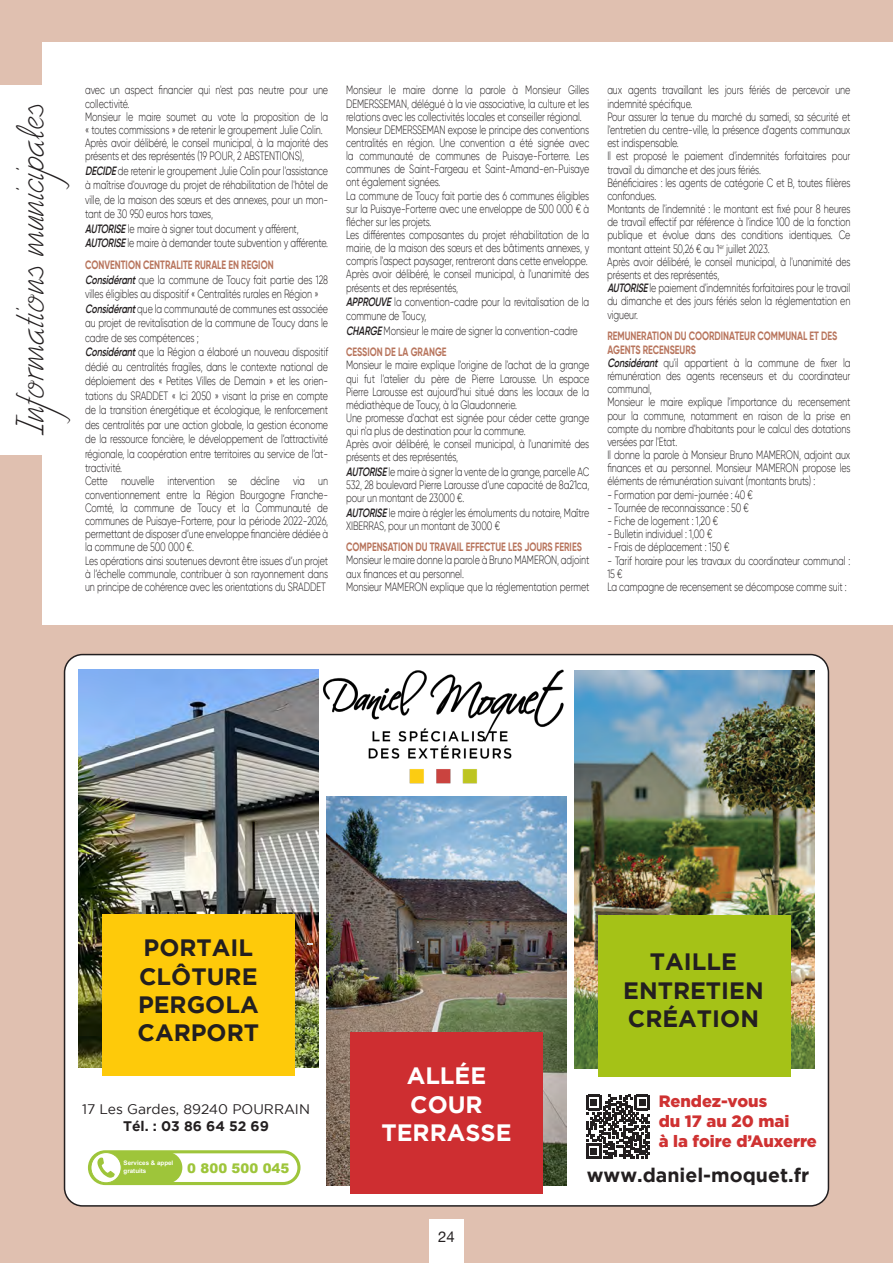
<style>
.page{position:relative;width:893px;height:1263px;background:#e0c0b0}
.page>*{position:absolute;margin:0;border:0;box-sizing:border-box;transform-origin:0 0}
.t1{font:30px "Fely";color:#231f20}
.t2{font:700 23.7px/28.3px "Gotham";color:#231f20;text-align:center}
.t3{font:700 23.7px/28.3px "Gotham";color:#fff;text-align:center}
.t4{font:700 19.5px "Gotham";color:#231f20}
.t5{font:900 16.5px/19.8px "Gotham";color:#cf3232}
.t6{font:15px "Helvetica Neue";color:#231f20}
.t7{font:13.8px "Gotham";color:#231f20}
.t8{font:700 13.8px "Gotham";color:#231f20}
.t9{font:900 13.35px "Arial";color:#9ec53a}
.t10{font:300 12px/13.2px "Gilroy";letter-spacing:-.01em;color:#231f20;scale:.74 1}
.t11{font:700 12px "Gilroy";color:#b8755d;scale:.74 1}
.t12{font:700 6.15px/7.5px "Arial";color:#fff}
.s1{font-weight:600;font-style:italic}
.s2{font-weight:700;color:#b8755d}
</style>
<div class="page">
<div style="left:429px;top:1219px;width:34px;height:44px;background:#fff"></div>
<div style="left:43px;top:43px;width:850px;height:582px;background:#fff"></div>
<div style="left:0;top:85px;width:44px;height:370px;background:#fff"></div>
<div style="left:65px;top:654px;width:763px;height:552px;background:#fff;border-radius:18px"></div>
<div style="left:88px;top:1150px;width:212px;height:35px;border:3px solid #9ec53a;border-radius:16px"></div>
<div style="left:89px;top:1152px;width:93px;height:31px;background:#9ec53a;border-radius:16px"></div>
<svg style="left:91px;top:1152px;width:30px;height:31px"></svg>
<div style="left:91px;top:1152px;width:30px;height:31px;border:1px solid #9ec53a;border-radius:50%"></div>
<svg style="left:97px;top:1157px;width:18px;height:21px"></svg>
<svg style="left:586px;top:1095px;width:64px;height:64px"></svg>
<img style="left:327px;top:796px;width:239px;height:389px">
<div style="left:350px;top:1032px;width:193px;height:162px;background:#ce2e31"></div>
<img style="left:575px;top:671px;width:239px;height:398px">
<div style="left:598px;top:915px;width:193px;height:162px;background:#a5c217"></div>
<img style="left:78px;top:670px;width:240px;height:398px">
<div style="left:102px;top:914px;width:193px;height:162px;background:#feca0a"></div>
<svg style="left:307px;top:943px;width:6px;height:2px"></svg>
<img style="left:298px;top:669px;width:266px;height:126px">
<h1 class="t1" style="left:16px;top:436px;width:334px;rotate:-90deg">Informations municipales</h1>
<p class="t10" style="left:85px;top:83px;width:330px">avec un aspect financier qui n'est pas neutre pour une collectivité.<br>Monsieur le maire soumet au vote la proposition de la « toutes commissions » de retenir le groupement Julie Colin.<br>Après avoir délibéré, le conseil municipal, à la majorité des présents et des représentés (19 POUR, 2 ABSTENTIONS),</p>
<p class="t10" style="left:85px;top:163px;width:330px;line-height:14.5px"><span class="s1">DECIDE</span>de retenir le groupement Julie Colin pour l'assistance à maîtrise d'ouvrage du projet de réhabilitation de l'hôtel de ville, de la maison des sœurs et des annexes, pour un mon&shy;tant de 30 950 euros hors taxes,<br><span class="s1">AUTORISE</span>le maire à signer tout document y afférent, <span class="s1">AUTORISE</span>le maire à demander toute subvention y afférente.</p>
<p class="t10" style="left:85px;top:258px;width:330px;line-height:14.5px"><span class="s2">CONVENTION CENTRALITE RURALE EN REGION </span><span class="s1">Considérant</span>que la commune de Toucy fait partie des 128 villes éligibles au dispositif « Centralités rurales en Région » <span class="s1">Considérant</span>que la communauté de communes est associée au projet de revitalisation de la commune de Toucy dans le cadre de ses compétences ;<br><span class="s1">Considérant</span>que la Région a élaboré un nouveau dispositif dédié au centralités fragiles, dans le contexte national de déploiement des « Petites Villes de Demain » et les orien&shy;tations du SRADDET « Ici 2050 » visant la prise en compte de la transition énergétique et écologique, le renforcement des centralités par une action globale, la gestion économe de la ressource foncière, le développement de l’attractivité régionale, la coopération entre territoires au service de l’at&shy;tractivité.</p>
<p class="t10" style="left:85px;top:474px;width:330px">Cette nouvelle intervention se décline via un conventionnement entre la Région Bourgogne Franche-Comté, la commune de Toucy et la Communauté de communes de Puisaye-Forterre, pour la période 2022-2026, permettant de disposer d’une enveloppe financière dédiée à la commune de 500 000 €.<br>Les opérations ainsi soutenues devront être issues d’un projet à l’échelle communale, contribuer à son rayonnement dans un principe de cohérence avec les orientations du SRADDET</p>
<p class="t10" style="left:346px;top:83px;width:330px">Monsieur le maire donne la parole à Monsieur Gilles DEMERSSEMAN, délégué à la vie associative, la culture et les relations avec les collectivités locales et conseiller régional.<br>Monsieur DEMERSSEMAN expose le principe des conventions centralités en région. Une convention a été signée avec la communauté de communes de Puisaye-Forterre. Les communes de Saint-Fargeau et Saint-Amand-en-Puisaye ont également signées.<br>La commune de Toucy fait partie des 6 communes éligibles sur la Puisaye-Forterre avec une enveloppe de 500 000 € à flécher sur les projets.<br>Les différentes composantes du projet réhabilitation de la mairie, de la maison des sœurs et des bâtiments annexes, y compris l'aspect paysager, rentreront dans cette enveloppe.<br>Après avoir délibéré, le conseil municipal, à l'unanimité des présents et des représentés,</p>
<p class="t10" style="left:346px;top:294px;width:330px;line-height:14.4px"><span class="s1">APPROUVE</span> la convention-cadre pour la revitalisation de la commune de Toucy,<br><span class="s1">CHARGE</span>Monsieur le maire de signer la convention-cadre</p>
<p class="t11" style="left:346px;top:345px;width:137px">CESSION DE LA GRANGE</p>
<p class="t10" style="left:346px;top:358px;width:330px">Monsieur le maire explique l'origine de l'achat de la grange qui fut l'atelier du père de Pierre Larousse. Un espace Pierre Larousse est aujourd’hui situé dans les locaux de la médiathèque de Toucy, à la Glaudonnerie.<br>Une promesse d'achat est signée pour céder cette grange qui n'a plus de destination pour la commune.<br>Après avoir délibéré, le conseil municipal, à l'unanimité des présents et des représentés,</p>
<p class="t10" style="left:346px;top:465px;width:330px;text-align:justify"><span class="s1">AUTORISE</span>le maire à signer la vente de la grange, parcelle AC 532, 28 boulevard Pierre Larousse d’une capacité de 8a21ca, pour un montant de 23000 €.</p>
<p class="t10" style="left:346px;top:506px;width:330px"><span class="s1">AUTORISE</span>le maire à régler les émoluments du notaire, Maître<br>XIBERRAS, pour un montant de 3000 €</p>
<p class="t11" style="left:346px;top:540px;width:320px">COMPENSATION DU TRAVAIL EFFECTUE LES JOURS FERIES</p>
<p class="t10" style="left:346px;top:553px;width:330px">Monsieur le maire donne la parole à Bruno MAMERON, adjoint aux finances et au personnel.<br>Monsieur MAMERON explique que la réglementation permet</p>
<p class="t10" style="left:607px;top:83px;width:330px">aux agents travaillant les jours fériés de percevoir une indemnité spécifique.<br>Pour assurer la tenue du marché du samedi, sa sécurité et l'entretien du centre-ville, la présence d'agents communaux est indispensable.<br>Il est proposé le paiement d'indemnités forfaitaires pour travail du dimanche et des jours fériés.<br>Bénéficiaires : les agents de catégorie C et B, toutes filières confondues.<br>Montants de l'indemnité : le montant est fixé pour 8 heures de travail effectif par référence à l'indice 100 de la fonction publique et évolue dans des conditions identiques. Ce montant atteint 50,26 € au 1<sup>er</sup> juillet 2023.<br>Après avoir délibéré, le conseil municipal, à l'unanimité des présents et des représentés,<br><span class="s1">AUTORISE</span>le paiement d'indemnités forfaitaires pour le travail du dimanche et des jours fériés selon la réglementation en vigueur.</p>
<p class="t10" style="left:607px;top:329px;width:330px"><span class="s2">REMUNERATION DU COORDINATEUR COMMUNAL ET DES AGENTS RECENSEURS<br></span><span class="s1">Considérant</span> qu'il appartient à la commune de fixer la rémunération des agents recenseurs et du coordinateur communal,<br>Monsieur le maire explique l'importance du recensement pour la commune, notamment en raison de la prise en compte du nombre d'habitants pour le calcul des dotations versées par l'Etat.<br>Il donne la parole à Monsieur Bruno MAMERON, adjoint aux finances et au personnel. Monsieur MAMERON propose les éléments de rémunération suivant (montants bruts) :</p>
<p class="t10" style="left:607px;top:488px;width:198px">- Formation par demi-journée : 40 €</p>
<p class="t10" style="left:607px;top:501px;width:193px">- Tournée de reconnaissance : 50 €</p>
<p class="t10" style="left:607px;top:514px;width:151px">- Fiche de logement : 1,20 €</p>
<p class="t10" style="left:607px;top:527px;width:144px">- Bulletin individuel : 1,00 €</p>
<p class="t10" style="left:607px;top:540px;width:166px">- Frais de déplacement : 150 €</p>
<p class="t10" style="left:607px;top:554px;width:330px">- Tarif horaire pour les travaux du coordinateur communal :<br>15 €<br>La campagne de recensement se décompose comme suit :</p>
<h2 class="t2" style="left:138px;top:933px;width:123px;text-align:left">PORTAIL<br>CLÔTURE<br>PERGOLA<br>CARPORT</h2>
<p class="t7" style="left:82px;top:1102px;width:229px">17 Les Gardes, 89240 POURRAIN</p>
<p class="t8" style="left:123px;top:1118px;width:147px">Tél. : 03 86 64 52 69</p>
<p class="t12" style="left:124px;top:1159px;width:51px">Services &amp; appel gratuits</p>
<p class="t9" style="left:187px;top:1158px;width:103px">0 800 500 045</p>
<h2 class="t3" style="left:381px;top:1061px;width:132px">ALLÉE<br>COUR<br>TERRASSE</h2>
<p class="t6" style="left:438px;top:1229px;width:18px">24</p>
<h2 class="t2" style="left:623px;top:947px;width:142px">TAILLE<br>ENTRETIEN<br>CRÉATION</h2>
<h3 class="t5" style="left:659px;top:1091px;width:160px">Rendez-vous<br>du 17 au 20 mai<br>à la foire d’Auxerre</h3>
<h3 class="t4" style="left:587px;top:1163px;width:224px">www.daniel-moquet.fr</h3>
</div>
